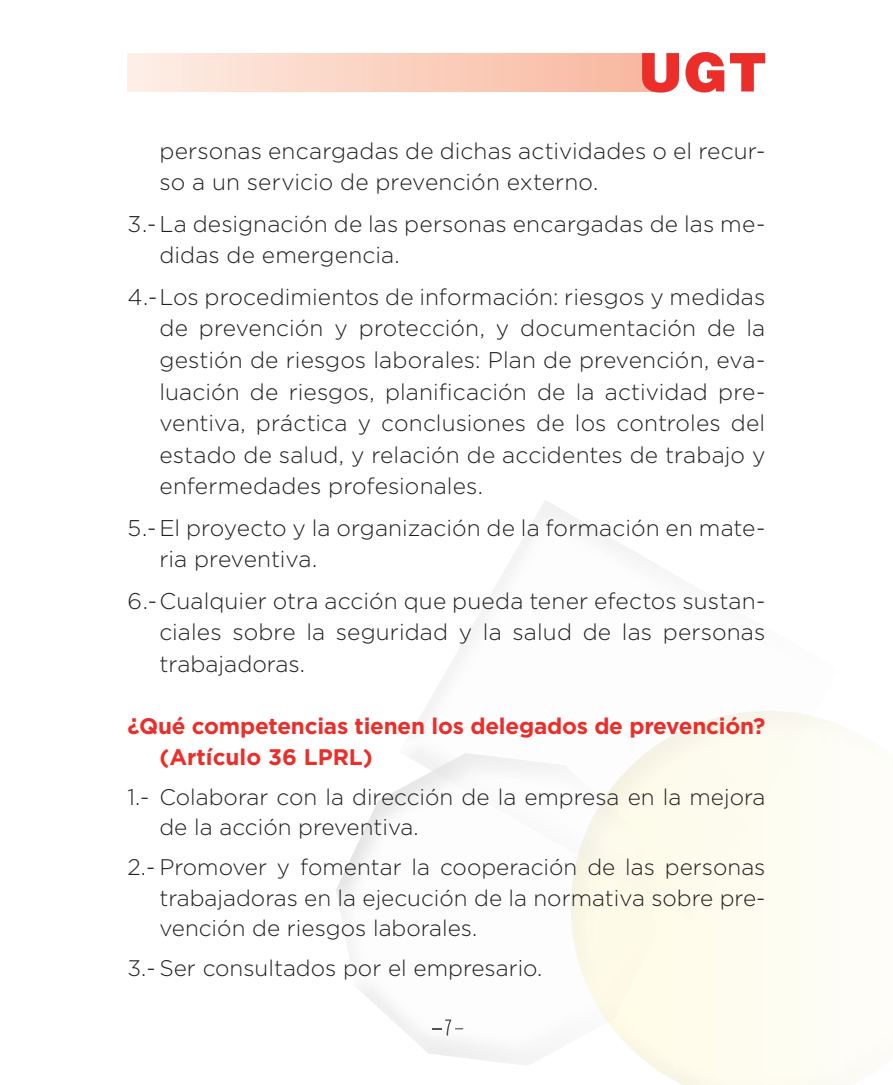
<style>
.page{position:relative;width:893px;height:1085px;background:#fff}
.page>*{position:absolute;margin:0;border:0;box-sizing:border-box;transform-origin:0 0}
.t1{font:900 54px "Helvetica";color:#eb2e2a}
.t2{font:300 22.72px/31.7px "Gotham";letter-spacing:.005em;color:#231f20}
.t3{font:300 22.5px/30.4px "Gotham";color:#231f20}
.t4{font:700 22.5px/30.6px "Gotham";letter-spacing:-.01em;color:#eb2e2a}
</style>
<div class="page">
<div style="left:128px;top:53px;width:524px;height:38px;background:linear-gradient(to right,#fdeee6,#f8b79e)"></div>
<svg style="left:642px;top:53px;width:37px;height:39px"></svg>
<svg style="left:685px;top:52px;width:39px;height:40px"></svg>
<svg style="left:730px;top:53px;width:35px;height:38px"></svg>
<img style="left:603px;top:710px;width:210px;height:211px">
<img style="left:336px;top:771px;width:272px;height:294px">
<svg style="left:430px;top:1028px;width:11px;height:7px"></svg>
<img style="left:445px;top:1019px;width:18px;height:16px">
<img style="left:571px;top:854px;width:86px;height:167px">
<img style="left:433px;top:753px;width:170px;height:101px">
<img style="left:578px;top:800px;width:73px;height:96px">
<h1 class="t1" style="left:638px;top:40px;width:130px">UGT</h1>
<p class="t2" style="left:159px;top:134px;width:607px">personas encargadas de dichas actividades o el recur&shy;so a un servicio de prevención externo.</p>
<p class="t2" style="left:159px;top:207px;width:607px;text-indent:-32px">3.-La designación de las personas encargadas de las me&shy;didas de emergencia.</p>
<p class="t2" style="left:159px;top:280px;width:607px;text-align:justify;text-indent:-32px">4.-Los procedimientos de información: riesgos y medidas de prevención y protección, y documentación de la gestión de riesgos laborales: Plan de prevención, eva&shy;luación de riesgos, planificación de la actividad pre&shy;ventiva, práctica y conclusiones de los controles del estado de salud, y relación de accidentes de trabajo y enfermedades profesionales.</p>
<p class="t2" style="left:159px;top:511px;width:607px;text-indent:-32px">5.-El proyecto y la organización de la formación en mate&shy;ria preventiva.</p>
<p class="t2" style="left:159px;top:584px;width:607px;text-align:justify;text-indent:-32px">6.-Cualquier otra acción que pueda tener efectos sustan&shy;ciales sobre la seguridad y la salud de las personas trabajadoras.</p>
<p class="t4" style="left:159px;top:710px;width:607px;text-indent:-32px">¿Qué competencias tienen los delegados de prevención? (Artículo 36 LPRL)</p>
<p class="t3" style="left:159px;top:780px;width:607px;text-indent:-32px">1.- Colaborar con la dirección de la empresa en la mejora de la acción preventiva.</p>
<p class="t3" style="left:159px;top:851px;width:607px;text-align:justify;text-indent:-32px">2.- Promover y fomentar la cooperación de las personas trabajadoras en la ejecución de la normativa sobre pre&shy;vención de riesgos laborales.</p>
<p class="t3" style="left:128px;top:952px;width:416px">3.- Ser consultados por el empresario.</p>
</div>
